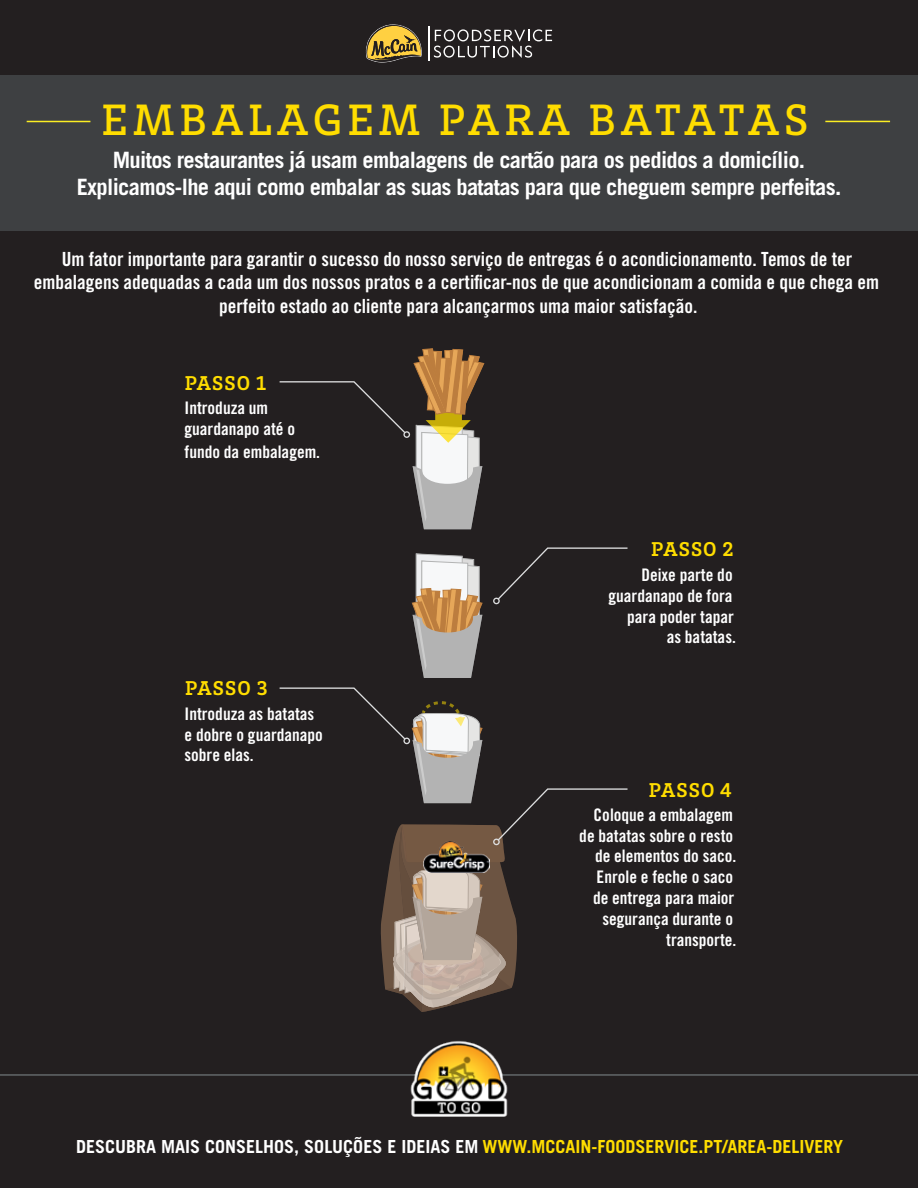
<style>
.page{position:relative;width:918px;height:1188px;background:#231f20}
.page>*{position:absolute;margin:0;border:0;box-sizing:border-box;transform-origin:0 0}
.t1{font:500 45px "Brix Slab";letter-spacing:.115em;color:#fd0}
.t2{font:700 22.5px/27px "Trade Gothic LT Std";letter-spacing:-.03em;color:#fff;text-align:center}
.t3{font:700 20.55px "Brix Slab";letter-spacing:.055em;color:#fd0}
.t4{font:19.5px/23.4px "Trade Gothic LT Std Bd Cn 20";color:#fff;text-align:center}
.t5{font:700 18px "Trade Gothic LT Std";color:#fff}
.t6{font:17.25px/20.9px "Trade Gothic LT Std Bd Cn 20";color:#fff}
.s1{color:#fd0}
</style>
<div class="page">
<hr style="left:0;top:1074px;width:918px;height:2px;background:#63676a">
<img style="left:365px;top:1041px;width:188px;height:76px">
<div style="left:0;top:75px;width:918px;height:155px;background:#3e4042"></div>
<svg style="left:412px;top:554px;width:71px;height:124px;background:#b2a291"></svg>
<svg style="left:413px;top:348px;width:71px;height:181px"></svg>
<svg style="left:279px;top:381px;width:127px;height:53px"></svg>
<div style="left:403px;top:431px;width:7px;height:7px;border:1px solid #dcddde;border-radius:50%"></div>
<svg style="left:496px;top:547px;width:132px;height:52px"></svg>
<div style="left:493px;top:598px;width:7px;height:6px;border:1px solid #dcddde;border-radius:50%"></div>
<svg style="left:279px;top:687px;width:349px;height:325px"></svg>
<div style="left:493px;top:839px;width:7px;height:6px;border:1px solid #dcddde;border-radius:50%"></div>
<svg style="left:434px;top:29px;width:118px;height:29px"></svg>
<hr style="left:428px;top:26px;width:1px;height:35px;background:#fff">
<svg style="left:366px;top:25px;width:56px;height:38px"></svg>
<hr style="left:27px;top:121px;width:63px;height:1px;background:#fbee23">
<hr style="left:825px;top:121px;width:65px;height:1px;background:#fbee23">
<h1 class="t1" style="left:102px;top:91px;width:709px">EMBALAGEM PARA BATATAS</h1>
<h2 class="t2" style="left:77px;top:147px;width:766px">Muitos restaurantes já usam embalagens de cartão para os pedidos a domicílio.<br>Explicamos-lhe aqui como embalar as suas batatas para que cheguem sempre perfeitas.</h2>
<p class="t4" style="left:34px;top:247px;width:847px">Um fator importante para garantir o sucesso do nosso serviço de entregas é o acondicionamento. Temos de ter embalagens adequadas a cada um dos nossos pratos e a certificar-nos de que acondicionam a comida e que chega em perfeito estado ao cliente para alcançarmos uma maior satisfação.</p>
<p class="t3" style="left:185px;top:369px;width:83px">PASsO 1</p>
<p class="t6" style="left:185px;top:397px;width:112px">Introduza um guardanapo até o</p>
<p class="t6" style="left:185px;top:441px;width:137px">fundo da embalagem.</p>
<p class="t3" style="left:185px;top:674px;width:84px">PASSO 3</p>
<p class="t6" style="left:185px;top:703px;width:140px">Introduza as batatas e dobre o guardanapo sobre elas.</p>
<p class="t3" style="left:651px;top:535px;width:84px">PASSO 2</p>
<p class="t6" style="left:609px;top:564px;width:129px;text-align:right">Deixe parte do guardanapo de fora para poder tapar<br>as batatas.</p>
<p class="t3" style="left:649px;top:776px;width:85px">PASSO 4</p>
<p class="t6" style="left:579px;top:804px;width:159px;text-align:right">Coloque a embalagem de batatas sobre o resto de elementos do saco.<br>Enrole e feche o saco<br>de entrega para maior segurança durante o transporte.</p>
<p class="t5" style="left:76px;top:1136px;width:768px">Descubra mais conselhos, soluções e ideias em <span class="s1">www.mccain-foodservice.pt/area-delivery</span></p>
</div>
